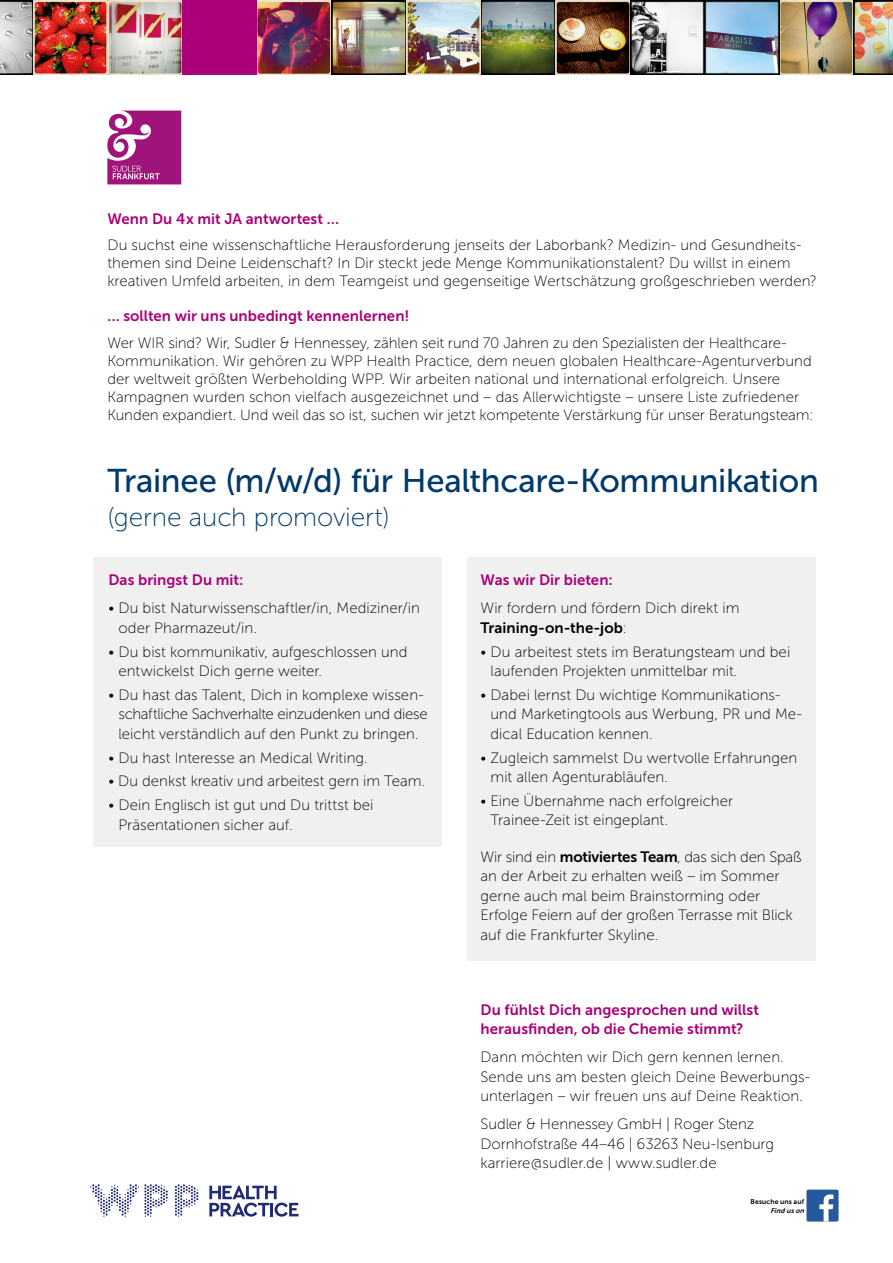
<style>
.page{position:relative;width:893px;height:1263px;background:#fff}
.page>*{position:absolute;margin:0;border:0;box-sizing:border-box;transform-origin:0 0}
.t1{font:32.85px "Museo Sans 500";letter-spacing:-.005em;color:#00396b}
.t2{font:26.25px "Museo Sans 100";letter-spacing:-.005em;color:#00396b}
.t3{font:15px/19.5px "Museo Sans 100";letter-spacing:.005em;color:#000}
.t4{font:15px/19.5px "Museo Sans 700";letter-spacing:.005em;color:#ac0078}
.t5{font:15px "Museo Sans 700";letter-spacing:.005em;color:#000}
.t6{font:6.9px "Museo Sans 700";letter-spacing:.02em;color:#000}
.t7{font:italic 6.9px "Museo Sans 700";color:#000}
.s1{font-family:"Museo Sans 100"}
.s2{font-family:"Museo Sans 700"}
</style>
<div class="page">
<div style="left:467px;top:557px;width:348px;height:404px;background:#f0f0f0"></div>
<img style="left:0;top:0;width:182px;height:75px">
<img style="left:257px;top:0;width:636px;height:75px">
<div style="left:182px;top:0;width:75px;height:75px;background:#ac0078"></div>
<div style="left:94px;top:557px;width:348px;height:289px;background:#f0f0f0"></div>
<svg style="left:107px;top:111px;width:74px;height:73px;background:#b14092"></svg>
<svg style="left:175px;top:1184px;width:23px;height:33px"></svg>
<svg style="left:90px;top:1184px;width:78px;height:33px"></svg>
<svg style="left:209px;top:1185px;width:89px;height:31px"></svg>
<img style="left:807px;top:1190px;width:31px;height:31px">
<p class="t4" style="left:107px;top:209px;width:233px">Wenn Du 4x mit JA antwortest …</p>
<p class="t3" style="left:107px;top:236px;width:711px;line-height:18px">Du suchst eine wissenschaftliche Herausforderung jenseits der Laborbank? Medizin- und Gesundheits&shy;themen sind Deine Leidenschaft? In Dir steckt jede Menge Kommunikationstalent? Du willst in einem kreativen Umfeld arbeiten, in dem Teamgeist und gegenseitige Wertschätzung großgeschrieben werden?</p>
<p class="t4" style="left:107px;top:306px;width:304px">… sollten wir uns unbedingt kennenlernen!</p>
<p class="t3" style="left:107px;top:334px;width:707px;line-height:18px">Wer WIR sind? Wir, Sudler &amp; Hennessey, zählen seit rund 70 Jahren zu den Spezialisten der Healthcare-Kommunikation. Wir gehören zu WPP Health Practice, dem neuen globalen Healthcare-Agenturverbund der weltweit größten Werbeholding WPP. Wir arbeiten national und international erfolgreich. Unsere Kampagnen wurden schon vielfach ausgezeichnet und – das Allerwichtigste – unsere Liste zufriedener Kunden expandiert. Und weil das so ist, suchen wir jetzt kompetente Verstärkung für unser Beratungsteam:</p>
<h1 class="t1" style="left:107px;top:462px;width:713px">Trainee (m/w/d) für Healthcare-Kommunikation</h1>
<h2 class="t2" style="left:107px;top:503px;width:284px">(gerne auch promoviert)</h2>
<p class="t4" style="left:108px;top:570px;width:136px">Das bringst Du mit:</p>
<p class="t3" style="left:118px;top:599px;width:303px;text-indent:-10px">• Du bist Naturwissenschaftler/in, Mediziner/in oder Pharmazeut/in.</p>
<p class="t3" style="left:118px;top:642px;width:291px;text-indent:-10px">• Du bist kommunikativ, aufgeschlossen und entwickelst Dich gerne weiter.</p>
<p class="t3" style="left:118px;top:685px;width:311px;text-indent:-10px">• Du hast das Talent, Dich in komplexe wissen&shy;schaftliche Sachverhalte einzudenken und diese leicht verständlich auf den Punkt zu bringen.</p>
<p class="t3" style="left:108px;top:748px;width:261px">• Du hast Interesse an Medical Writing.</p>
<p class="t3" style="left:108px;top:772px;width:318px">• Du denkst kreativ und arbeitest gern im Team.</p>
<p class="t3" style="left:118px;top:795px;width:257px;text-indent:-10px">• Dein Englisch ist gut und Du trittst bei<br>Präsentationen sicher auf.</p>
<p class="t4" style="left:480px;top:570px;width:134px">Was wir Dir bieten:</p>
<p class="t3" style="left:480px;top:599px;width:260px">Wir fordern und fördern Dich direkt im</p>
<p class="t5" style="left:480px;top:619px;width:148px">Training-on-the-job<span class="s1">:</span></p>
<p class="t3" style="left:490px;top:642px;width:301px;text-indent:-10px">• Du arbeitest stets im Beratungsteam und bei laufenden Projekten unmittelbar mit.</p>
<p class="t3" style="left:490px;top:685px;width:313px;text-indent:-10px">• Dabei lernst Du wichtige Kommunikations&shy;und Marketingtools aus Werbung, PR und Me&shy;dical Education kennen.</p>
<p class="t3" style="left:490px;top:748px;width:308px;text-indent:-10px">• Zugleich sammelst Du wertvolle Erfahrungen mit allen Agenturabläufen.</p>
<p class="t3" style="left:490px;top:791px;width:244px;text-indent:-10px">• Eine Übernahme nach erfolgreicher<br>Trainee-Zeit ist eingeplant.</p>
<p class="t3" style="left:480px;top:847px;width:323px">Wir sind ein <span class="s2">motiviertes Team</span>, das sich den Spaß an der Arbeit zu erhalten weiß – im Sommer gerne auch mal beim Brainstorming oder Erfolge Feiern auf der großen Terrasse mit Blick auf die Frankfurter Skyline.</p>
<p class="t4" style="left:480px;top:1000px;width:280px">Du fühlst Dich angesprochen und willst herausfinden, ob die Chemie stimmt?</p>
<p class="t3" style="left:480px;top:1047px;width:331px">Dann möchten wir Dich gern kennen lernen.<br>Sende uns am besten gleich Deine Bewerbungs&shy;unterlagen – wir freuen uns auf Deine Reaktion.</p>
<p class="t3" style="left:480px;top:1114px;width:295px">Sudler &amp; Hennessey GmbH | Roger Stenz<br>Dornhofstraße 44 – 46 | 63263 Neu-Isenburg karriere@sudler.de | www.sudler.de</p>
<p class="t6" style="left:750px;top:1198px;width:55px">Besuche uns auf</p>
<p class="t7" style="left:770px;top:1206px;width:37px">Find uson</p>
</div>
